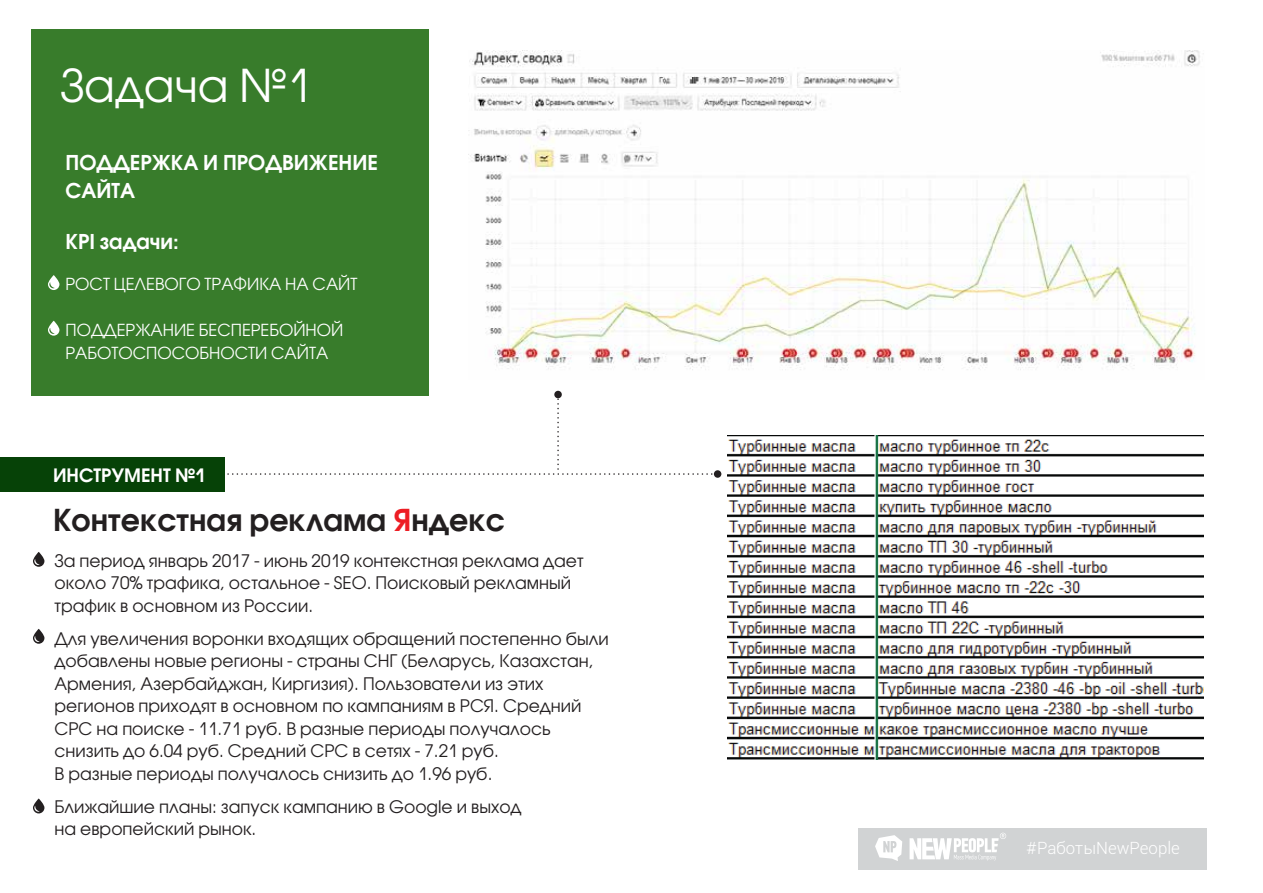
<style>
.page{position:relative;width:1263px;height:893px;background:#fff}
.page>*{position:absolute;margin:0;border:0;box-sizing:border-box;transform-origin:0 0}
.t1{font:45px "Avant Garde Gothic C";color:#fff}
.t2{font:600 30px "Avant Garde Gothic C";color:#231f20}
.t3{font:600 20.4px/28.5px "Avant Garde Gothic C";color:#fff}
.t4{font:600 18.3px "Avant Garde Gothic C";color:#fff}
.t5{font:17.25px/22.5px "Avant Garde Gothic C";color:#231f20}
.t6{font:300 16.8px "Roboto";color:#fff}
.t7{font:16.5px/22.5px "Avant Garde Gothic C";color:#fff}
.s1{color:#ed1d24}
</style>
<div class="page">
<div style="left:32px;top:29px;width:397px;height:367px;background:#387c2b"></div>
<img style="left:469px;top:51px;width:731px;height:319px">
<div style="left:858px;top:828px;width:348px;height:41px;background:#d1d3d4"></div>
<svg style="left:875px;top:835px;width:27px;height:26px"></svg>
<svg style="left:909px;top:833px;width:97px;height:28px"></svg>
<img style="left:727px;top:436px;width:476px;height:323px">
<div style="left:0;top:457px;width:224px;height:34px;background:#064207"></div>
<svg style="left:33px;top:552px;width:11px;height:15px"></svg>
<svg style="left:48px;top:321px;width:11px;height:15px"></svg>
<svg style="left:48px;top:275px;width:11px;height:15px"></svg>
<svg style="left:33px;top:629px;width:11px;height:15px"></svg>
<svg style="left:33px;top:799px;width:11px;height:14px"></svg>
<svg style="left:228px;top:396px;width:492px;height:79px"></svg>
<div style="left:554px;top:391px;width:8px;height:7px;background:#231f20;border-radius:50%"></div>
<div style="left:714px;top:470px;width:7px;height:8px;background:#231f20;border-radius:50%"></div>
<h1 class="t1" style="left:60px;top:59px;width:253px">Задача №1</h1>
<p class="t3" style="left:65px;top:148px;width:314px">ПОДДЕРЖКА И ПРОДВИЖЕНИЕ<br>САЙТА</p>
<p class="t3" style="left:65px;top:227px;width:115px">KPI задачи:</p>
<p class="t7" style="left:65px;top:273px;width:293px">РОСТ ЦЕЛЕВОГО ТРАФИКА НА САЙТ</p>
<p class="t7" style="left:65px;top:319px;width:279px">ПОДДЕРЖАНИЕ БЕСПЕРЕБОЙНОЙ<br>РАБОТОСПОСОБНОСТИ САЙТА</p>
<p class="t4" style="left:53px;top:464px;width:154px">ИНСТРУМЕНТ №1</p>
<h2 class="t2" style="left:53px;top:501px;width:453px">Контекстная реклама <span class="s1">Я</span>ндекс</h2>
<p class="t5" style="left:55px;top:549px;width:531px">За период январь 2017 - июнь 2019 контекстная реклама дает около 70% трафика, остальное - SEO. Поисковый рекламный трафик в основном из России.</p>
<p class="t5" style="left:55px;top:627px;width:556px">Для увеличения воронки входящих обращений постепенно были добавлены новые регионы - страны СНГ (Беларусь, Казахстан, Армения, Азербайджан, Киргизия). Пользователи из этих регионов приходят в основном по кампаниям в РСЯ. Средний CPC на поиске - 11.71 руб. В разные периоды получалось снизить до 6.04 руб. Средний CPC в сетях - 7.21 руб.<br>В разные периоды получалось снизить до 1.96 руб.</p>
<p class="t5" style="left:55px;top:795px;width:469px">Ближайшие планы: запуск кампанию в Google и выход на европейский рынок.</p>
<p class="t6" style="left:1027px;top:836px;width:155px">#РаботыNewPeople</p>
</div>
